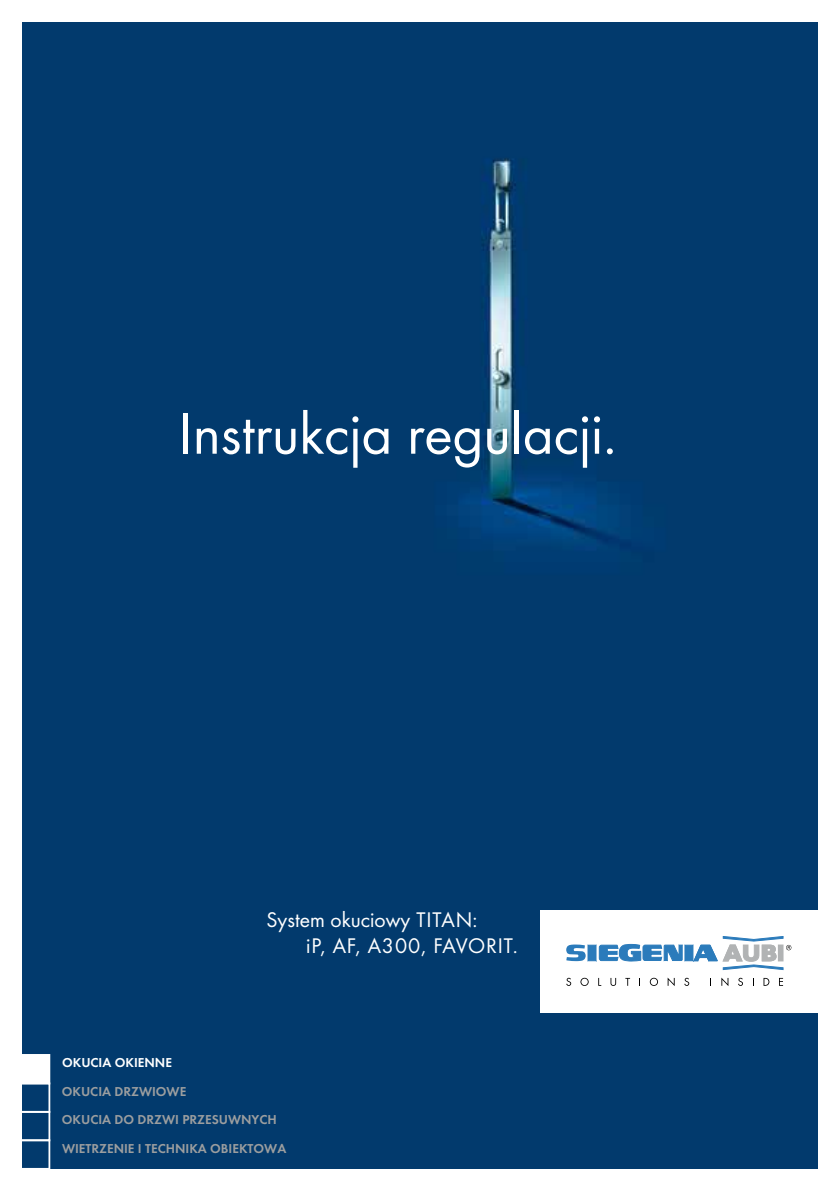
<style>
.page{position:relative;width:840px;height:1191px;background:#fff}
.page>*{position:absolute;margin:0;border:0;box-sizing:border-box;transform-origin:0 0}
.t1{font:60px "Futura Boo";color:#fff}
.t2{font:22px/26px "Futura Boo";color:#fff}
.t3{font:13.4px/28.4px "Futura Dem";color:#fff}
.s1{color:#9c9e9f}
</style>
<div class="page">
<div style="left:23px;top:23px;width:793px;height:1145px;background:#023a6d"></div>
<div style="left:540px;top:910px;width:289px;height:102px;background:#fff"></div>
<svg style="left:566px;top:936px;width:225px;height:33px"></svg>
<svg style="left:566px;top:977px;width:5px;height:9px"></svg>
<svg style="left:580px;top:977px;width:8px;height:9px"></svg>
<svg style="left:598px;top:978px;width:2px;height:7px"></svg>
<svg style="left:610px;top:978px;width:5px;height:8px"></svg>
<svg style="left:625px;top:978px;width:4px;height:7px"></svg>
<svg style="left:649px;top:977px;width:8px;height:9px"></svg>
<svg style="left:667px;top:977px;width:7px;height:9px"></svg>
<svg style="left:684px;top:977px;width:4px;height:9px"></svg>
<svg style="left:721px;top:977px;width:7px;height:9px"></svg>
<svg style="left:738px;top:977px;width:4px;height:9px"></svg>
<svg style="left:763px;top:978px;width:6px;height:7px"></svg>
<div style="left:20px;top:1054px;width:30px;height:30px;background:#fff"></div>
<div style="left:20px;top:1082px;width:30px;height:30px;border:2px solid #fff"></div>
<div style="left:20px;top:1110px;width:30px;height:31px;border:2px solid #fff"></div>
<div style="left:20px;top:1139px;width:30px;height:30px;border:2px solid #fff"></div>
<p class="t1" style="left:179px;top:398px;width:439px">Instrukcja regulacji.</p>
<p class="t2" style="left:306px;top:906px;width:213px;text-indent:-40px">System okuciowy TITAN:<br>iP, AF, A300, FAVORIT.</p>
<p class="t3" style="left:62px;top:1047px;width:226px">OKUCIA OKIENNE<br><span class="s1">T<br>S<br>L</span></p>
</div>
